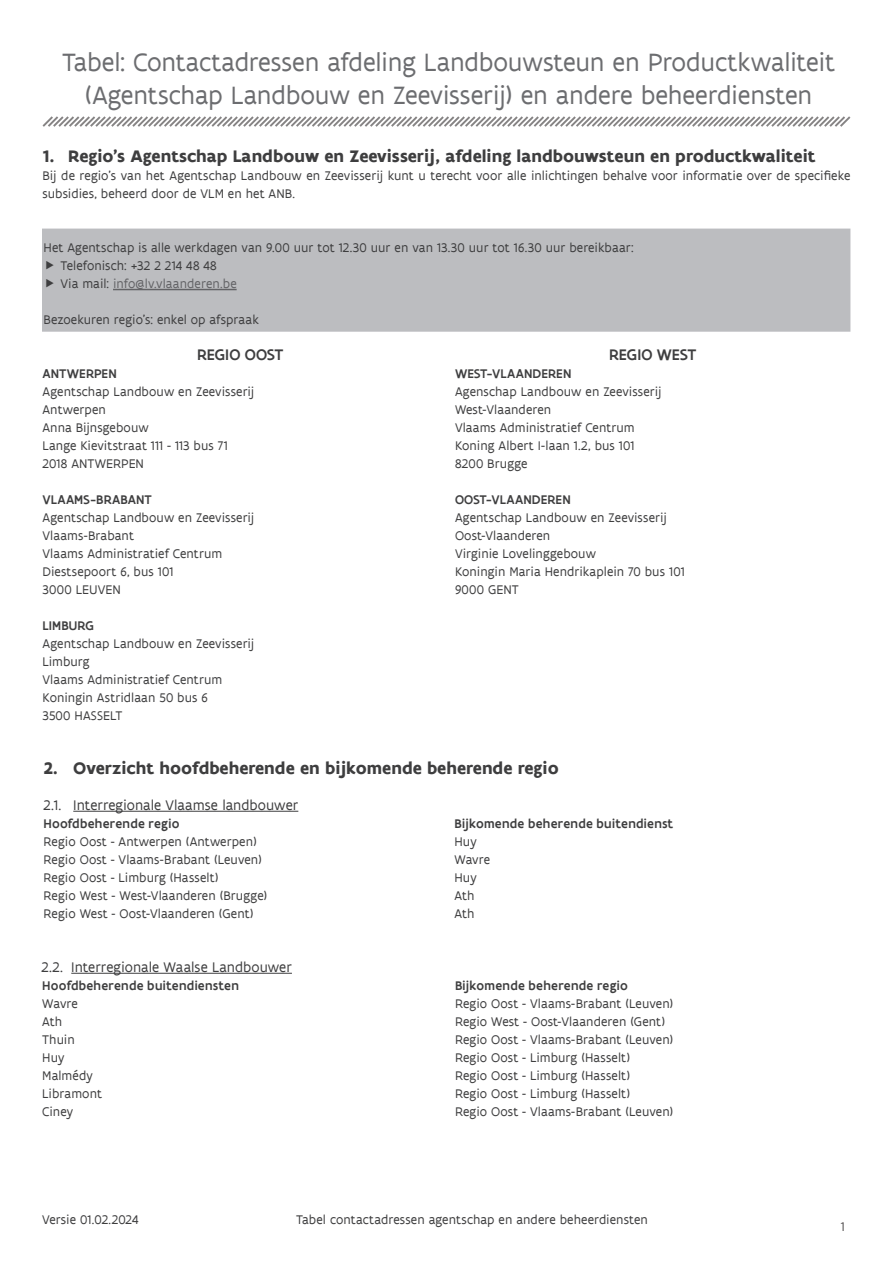
<style>
.page{position:relative;width:893px;height:1263px;background:#fff}
.page>*{position:absolute;margin:0;border:0;box-sizing:border-box;transform-origin:0 0}
.t1{font:27px/33px "Flanders Art Sans";letter-spacing:-.01em;color:#6c6d70;text-align:center}
.t2{font:700 18px "Flanders Art Sans";color:#3e3e3f}
.Bodytekst{font:500 16.5px "Flanders Art Sans";letter-spacing:.005em;color:#3e3e3f}
.t3{font:15px "Flanders Art Sans";color:#3e3e3f}
.Bodytekst-2{font:13.5px/18px "Flanders Art Sans";letter-spacing:.005em;color:#3e3e3f}
.Bodytekst-3{font:500 13.5px "Flanders Art Sans";letter-spacing:.02em;color:#3e3e3f}
.Bodytekst_kader{font:13.5px "Flanders Art Sans";letter-spacing:.005em;color:#3e3e3f}
.t4{font:13.5px "Flanders Art Sans";letter-spacing:.005em;color:#636366}
.Bodytekst-4{font:500 13.5px "Flanders Art Sans";color:#3e3e3f}
.t5{font:300 13.5px "Flanders Art Sans";color:#231f20}
.s1{color:#3e3e3f}
</style>
<div class="page">
<hr style="left:73px;top:811px;width:225px;height:1px;background:#3e3e3f">
<hr style="left:71px;top:973px;width:221px;height:1px;background:#3e3e3f">
<div style="left:43px;top:229px;width:807px;height:102px;background:#bcbdc0"></div>
<hr style="left:113px;top:289px;width:124px;height:1px;background:#636366">
<div style="left:42px;top:229px;width:808px;height:103px;border:2px solid #bcbdc0"></div>
<svg style="left:42px;top:116px;width:809px;height:11px"></svg>
<h1 class="t1" style="left:62px;top:46px;width:774px">Tabel: Contactadressen afdeling Landbouwsteun en Productkwaliteit (Agentschap Landbouw en Zeevisserij) en andere beheerdiensten</h1>
<p class="t2" style="left:43px;top:145px;width:775px">1. Regio’s Agentschap Landbouw en Zeevisserij, afdeling landbouwsteun en productkwaliteit</p>
<p class="Bodytekst-2" style="left:43px;top:167px;width:809px">Bij de regio’s van het Agentschap Landbouw en Zeevisserij kunt u terecht voor alle inlichtingen behalve voor informatie over de specifieke subsidies, beheerd door de VLM en het ANB.</p>
<p class="Bodytekst_kader" style="left:44px;top:239px;width:592px">Het Agentschap is alle werkdagen van 9.00 uur tot 12.30 uur en van 13.30 uur tot 16.30 uur bereikbaar:</p>
<p class="Bodytekst-2" style="left:61px;top:257px;width:158px">Telefonisch: +32 2 214 48 48</p>
<p class="t4" style="left:61px;top:275px;width:178px"><span class="s1">Via mail:</span> info@lv.vlaanderen.be</p>
<p class="Bodytekst_kader" style="left:44px;top:311px;width:217px">Bezoekuren regio’s: enkel op afspraak</p>
<p class="Bodytekst" style="left:197px;top:344px;width:88px">REGIO OOST</p>
<p class="Bodytekst-4" style="left:43px;top:365px;width:76px">ANTWERPEN</p>
<p class="Bodytekst-2" style="left:43px;top:383px;width:213px">Agentschap Landbouw en Zeevisserij</p>
<p class="Bodytekst-2" style="left:43px;top:401px;width:65px">Antwerpen</p>
<p class="Bodytekst-2" style="left:43px;top:419px;width:108px">Anna Bijnsgebouw</p>
<p class="Bodytekst-2" style="left:43px;top:437px;width:187px">Lange Kievitstraat 111 - 113 bus 71</p>
<p class="Bodytekst-2" style="left:43px;top:455px;width:103px">2018 ANTWERPEN</p>
<p class="Bodytekst-4" style="left:43px;top:491px;width:111px">VLAAMS-BRABANT</p>
<p class="Bodytekst-2" style="left:43px;top:509px;width:213px">Agentschap Landbouw en Zeevisserij</p>
<p class="Bodytekst-2" style="left:43px;top:527px;width:93px">Vlaams-Brabant</p>
<p class="Bodytekst-2" style="left:43px;top:545px;width:181px">Vlaams Administratief Centrum</p>
<p class="Bodytekst-2" style="left:43px;top:563px;width:133px">Diestsepoort 6, bus 101</p>
<p class="Bodytekst-2" style="left:43px;top:581px;width:80px">3000 LEUVEN</p>
<p class="Bodytekst-3" style="left:43px;top:617px;width:53px">LIMBURG</p>
<p class="Bodytekst-2" style="left:43px;top:635px;width:213px">Agentschap Landbouw en Zeevisserij</p>
<p class="Bodytekst-2" style="left:43px;top:653px;width:49px">Limburg</p>
<p class="Bodytekst-2" style="left:43px;top:671px;width:181px">Vlaams Administratief Centrum</p>
<p class="Bodytekst-2" style="left:43px;top:689px;width:167px">Koningin Astridlaan 50 bus 6</p>
<p class="Bodytekst-2" style="left:43px;top:707px;width:82px">3500 HASSELT</p>
<p class="Bodytekst" style="left:609px;top:344px;width:89px">REGIO WEST</p>
<p class="Bodytekst-3" style="left:455px;top:365px;width:118px">WEST-VLAANDEREN</p>
<p class="Bodytekst-2" style="left:455px;top:383px;width:208px">Agenschap Landbouw en Zeevisserij</p>
<p class="Bodytekst-2" style="left:455px;top:401px;width:98px">West-Vlaanderen</p>
<p class="Bodytekst-2" style="left:455px;top:419px;width:181px">Vlaams Administratief Centrum</p>
<p class="Bodytekst-2" style="left:455px;top:437px;width:181px">Koning Albert I-laan 1.2, bus 101</p>
<p class="Bodytekst-2" style="left:455px;top:455px;width:74px">8200 Brugge</p>
<p class="Bodytekst-3" style="left:455px;top:491px;width:117px">OOST-VLAANDEREN</p>
<p class="Bodytekst-2" style="left:455px;top:509px;width:213px">Agentschap Landbouw en Zeevisserij</p>
<p class="Bodytekst-2" style="left:455px;top:527px;width:97px">Oost-Vlaanderen</p>
<p class="Bodytekst-2" style="left:455px;top:545px;width:143px">Virginie Lovelinggebouw</p>
<p class="Bodytekst-2" style="left:455px;top:563px;width:231px">Koningin Maria Hendrikaplein 70 bus 101</p>
<p class="Bodytekst-2" style="left:455px;top:581px;width:65px">9000 GENT</p>
<p class="t2" style="left:44px;top:757px;width:517px">2. Overzicht hoofdbeherende en bijkomende beherende regio</p>
<p class="t3" style="left:44px;top:796px;width:256px">2.1. Interregionale Vlaamse landbouwer</p>
<p class="Bodytekst-3" style="left:44px;top:815px;width:137px">Hoofdbeherende regio</p>
<p class="Bodytekst-2" style="left:44px;top:833px;width:215px">Regio Oost - Antwerpen (Antwerpen)</p>
<p class="Bodytekst-2" style="left:44px;top:851px;width:220px">Regio Oost - Vlaams-Brabant (Leuven)</p>
<p class="Bodytekst-2" style="left:44px;top:869px;width:177px">Regio Oost - Limburg (Hasselt)</p>
<p class="Bodytekst-2" style="left:44px;top:887px;width:225px">Regio West - West-Vlaanderen (Brugge)</p>
<p class="Bodytekst-2" style="left:44px;top:905px;width:212px">Regio West - Oost-Vlaanderen (Gent)</p>
<p class="Bodytekst-3" style="left:454px;top:815px;width:220px">Bijkomende beherende buitendienst</p>
<p class="Bodytekst-2" style="left:454px;top:833px;width:24px">Huy</p>
<p class="Bodytekst-2" style="left:454px;top:851px;width:37px">Wavre</p>
<p class="Bodytekst-2" style="left:454px;top:869px;width:24px">Huy</p>
<p class="Bodytekst-2" style="left:454px;top:887px;width:22px">Ath</p>
<p class="Bodytekst-2" style="left:454px;top:905px;width:22px">Ath</p>
<p class="t3" style="left:42px;top:958px;width:252px">2.2. Interregionale Waalse Landbouwer</p>
<p class="Bodytekst-3" style="left:42px;top:977px;width:198px">Hoofdbeherende buitendiensten</p>
<p class="Bodytekst-2" style="left:42px;top:995px;width:37px">Wavre</p>
<p class="Bodytekst-2" style="left:42px;top:1013px;width:22px">Ath</p>
<p class="Bodytekst-2" style="left:42px;top:1031px;width:34px">Thuin</p>
<p class="Bodytekst-2" style="left:42px;top:1049px;width:24px">Huy</p>
<p class="Bodytekst-2" style="left:42px;top:1067px;width:52px">Malmédy</p>
<p class="Bodytekst-2" style="left:42px;top:1085px;width:61px">Libramont</p>
<p class="Bodytekst-2" style="left:42px;top:1103px;width:32px">Ciney</p>
<p class="Bodytekst-3" style="left:455px;top:977px;width:174px">Bijkomende beherende regio</p>
<p class="Bodytekst-2" style="left:455px;top:995px;width:220px">Regio Oost - Vlaams-Brabant (Leuven)</p>
<p class="Bodytekst-2" style="left:455px;top:1013px;width:212px">Regio West - Oost-Vlaanderen (Gent)</p>
<p class="Bodytekst-2" style="left:455px;top:1031px;width:220px">Regio Oost - Vlaams-Brabant (Leuven)</p>
<p class="Bodytekst-2" style="left:455px;top:1049px;width:177px">Regio Oost - Limburg (Hasselt)</p>
<p class="Bodytekst-2" style="left:455px;top:1067px;width:177px">Regio Oost - Limburg (Hasselt)</p>
<p class="Bodytekst-2" style="left:455px;top:1085px;width:177px">Regio Oost - Limburg (Hasselt)</p>
<p class="Bodytekst-2" style="left:455px;top:1103px;width:220px">Regio Oost - Vlaams-Brabant (Leuven)</p>
<p class="Bodytekst-2" style="left:42px;top:1211px;width:98px">Versie 01.02.2024</p>
<p class="Bodytekst-2" style="left:296px;top:1211px;width:353px">Tabel contactadressen agentschap en andere beheerdiensten</p>
<p class="t5" style="left:841px;top:1219px;width:6px">1</p>
</div>
